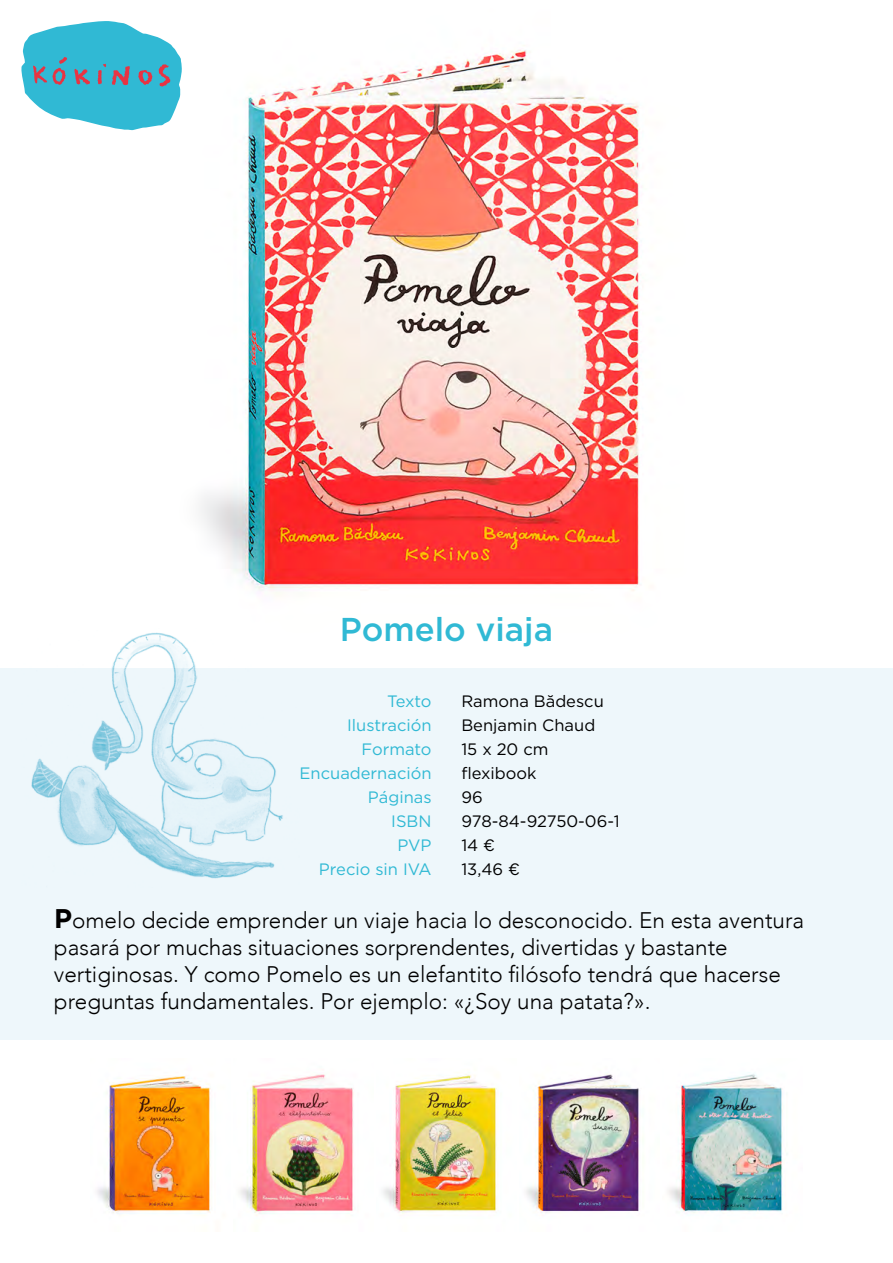
<style>
.page{position:relative;width:893px;height:1263px;background:#fff}
.page>*{position:absolute;margin:0;border:0;box-sizing:border-box;transform-origin:0 0}
.t1{font:500 33px "Gotham";color:#30b9d4}
.t2{font:300 22.5px/27px "Avenir";color:#000}
.t3{font:16.5px/24px "Gotham";color:#000}
.t4{font:16.5px/24px "Gotham";color:#30b9d4;text-align:right}
.s1{font-family:"Gotham";font-weight:700;font-size:27px}
</style>
<div class="page">
<img style="left:200px;top:45px;width:442px;height:550px">
<div style="left:0;top:669px;width:893px;height:371px;background:#eef7fb"></div>
<svg style="left:21px;top:21px;width:161px;height:109px"></svg>
<img style="left:97px;top:1076px;width:114px;height:138px">
<img style="left:239px;top:1074px;width:115px;height:142px">
<img style="left:383px;top:1074px;width:114px;height:140px">
<img style="left:526px;top:1074px;width:113px;height:139px">
<img style="left:668px;top:1072px;width:115px;height:141px">
<img style="left:21px;top:632px;width:278px;height:247px">
<h1 class="t1" style="left:340px;top:608px;width:215px">Pomelo viaja</h1>
<p class="t4" style="left:300px;top:689px;width:134px">Texto<br>Ilustración<br>Formato<br>Encuadernación<br>Páginas<br>ISBN<br>PVP<br>Precio sin IVA</p>
<p class="t3" style="left:461px;top:689px;width:160px">Ramona Bădescu<br>Benjamin Chaud<br>15 x 20 cm flexibook<br>96<br>978-84-92750-06-1<br>14 €<br>13,46 €</p>
<p class="t2" style="left:54px;top:907px;width:752px"><span class="s1">P</span>omelo decide emprender un viaje hacia lo desconocido. En esta aventura pasará por muchas situaciones sorprendentes, divertidas y bastante vertiginosas. Y como Pomelo es un elefantito filósofo tendrá que hacerse preguntas fundamentales. Por ejemplo: «¿Soy una patata?».</p>
</div>
